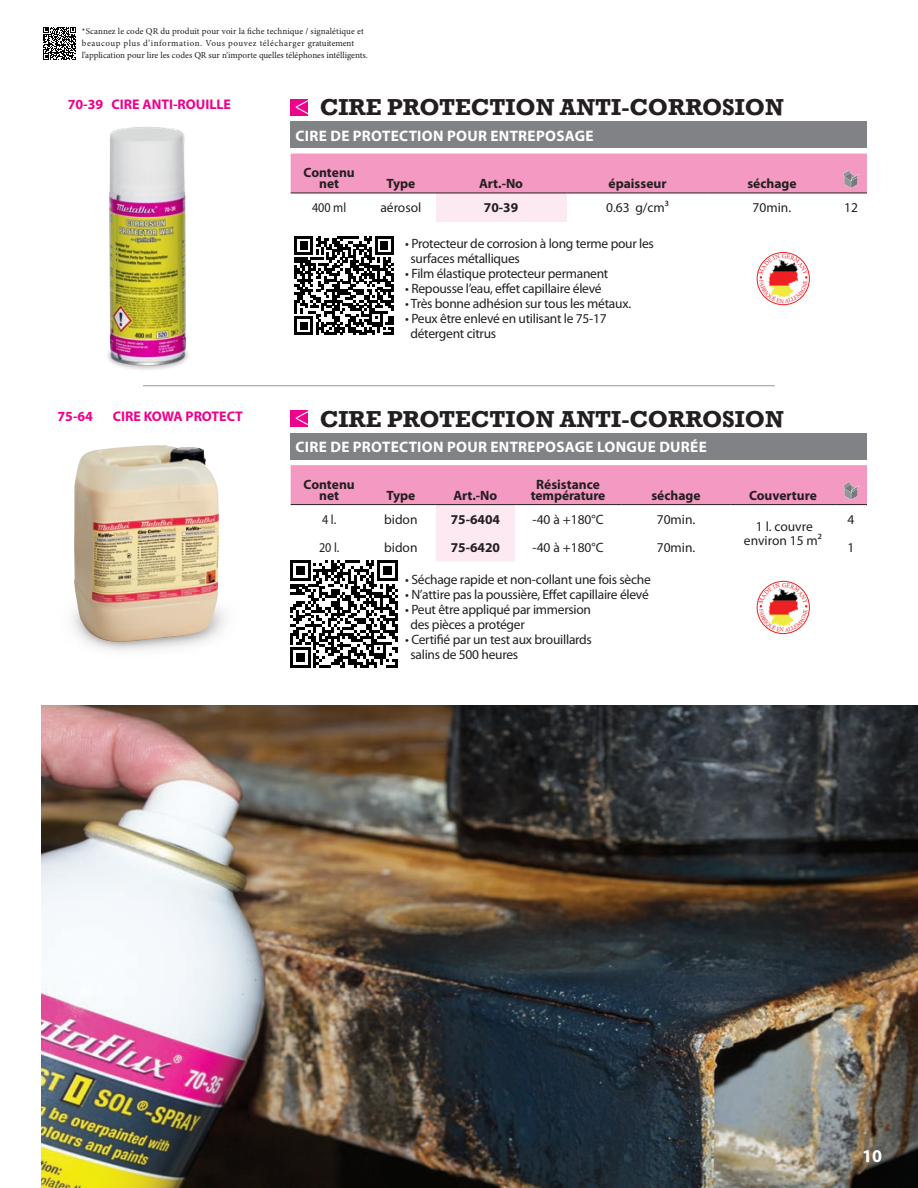
<style>
.page{position:relative;width:918px;height:1188px;background:#fff}
.page>*{position:absolute;margin:0;border:0;box-sizing:border-box;transform-origin:0 0}
.Body{font:300 27px "Myriad Pro";color:#fff}
.Titel{font:700 23.7px "Rockwell";color:#231f20}
.t1{font:700 18px "Myriad Pro";color:#fff}
.Subtitel{font:700 15.15px "Myriad Pro";letter-spacing:.02em;color:#fff}
.t2{font:700 13.95px "Myriad Pro";color:#ed028c}
.t3{font:13.5px "Myriad Pro";letter-spacing:-.02em;color:#231f20}
.t4{font:700 13.5px/11.2px "Myriad Pro";color:#231f20;text-align:center}
.t5{font:13.5px "Myriad Pro";color:#231f20}
.t6{font:13.5px "Myriad Pro";letter-spacing:-.02em;color:#231f20;scale:.9 1}
.t7{font:9px "Minion Pro";letter-spacing:.005em;color:#231f20}
.t8{font:9px "Minion Pro";letter-spacing:.05em;color:#231f20}
</style>
<div class="page">
<hr style="left:143px;top:385px;width:632px;height:1px;background:#939598">
<svg style="left:43px;top:27px;width:33px;height:33px"></svg>
<div style="left:757px;top:252px;width:53px;height:53px;border:1px solid #ee1f23;border-radius:50%"></div>
<img style="left:74px;top:445px;width:145px;height:197px">
<div style="left:436px;top:193px;width:130px;height:28px;background:#fce9f1"></div>
<hr style="left:291px;top:193px;width:75px;height:1px;background:#231f20">
<hr style="left:366px;top:193px;width:70px;height:1px;background:#231f20">
<hr style="left:436px;top:193px;width:130px;height:1px;background:#231f20">
<hr style="left:566px;top:193px;width:143px;height:1px;background:#231f20">
<hr style="left:709px;top:193px;width:126px;height:1px;background:#231f20">
<hr style="left:835px;top:193px;width:32px;height:1px;background:#231f20">
<div style="left:291px;top:154px;width:576px;height:39px;background:#f499c2"></div>
<div style="left:291px;top:122px;width:576px;height:26px;background:#808285"></div>
<svg style="left:294px;top:236px;width:100px;height:99px"></svg>
<div style="left:291px;top:433px;width:576px;height:27px;background:#808285"></div>
<div style="left:291px;top:99px;width:17px;height:16px;background:#ed028c"></div>
<div style="left:291px;top:410px;width:17px;height:17px;background:#ed028c"></div>
<img style="left:107px;top:126px;width:81px;height:244px">
<img style="left:42px;top:705px;width:876px;height:483px">
<svg style="left:759px;top:254px;width:49px;height:49px"></svg>
<svg style="left:290px;top:465px;width:577px;height:203px"></svg>
<p class="t7" style="left:82px;top:25px;width:283px">*Scannez le code QR du produit pour voir la fiche technique / signalétique et</p>
<p class="t8" style="left:82px;top:37px;width:274px">beaucoup plus d’information. Vous pouvez télécharger gratuitement</p>
<p class="t7" style="left:82px;top:49px;width:287px">l’application pour lire les codes QR sur n’importe quelles téléphones intélligents.</p>
<p class="t2" style="left:68px;top:95px;width:165px">70-39 CIRE ANTI-ROUILLE</p>
<p class="Titel" style="left:320px;top:93px;width:466px">CIRE PROTECTION ANTI-CORROSION</p>
<p class="Body" style="left:310px;top:124px;width:18px;rotate:-180deg">&gt;</p>
<p class="Subtitel" style="left:296px;top:126px;width:300px">CIRE DE PROTECTION POUR ENTREPOSAGE</p>
<p class="t4" style="left:304px;top:167px;width:53px">Contenu net</p>
<p class="t4" style="left:386px;top:178px;width:30px">Type</p>
<p class="t4" style="left:479px;top:178px;width:45px">Art.-No</p>
<p class="t4" style="left:609px;top:178px;width:59px">épaisseur</p>
<p class="t4" style="left:747px;top:178px;width:51px">séchage</p>
<p class="t6" style="left:312px;top:199px;width:40px">400 ml</p>
<p class="t5" style="left:380px;top:199px;width:42px">aérosol</p>
<p class="t4" style="left:484px;top:202px;width:36px">70-39</p>
<p class="t3" style="left:606px;top:199px;width:64px">0.63 g/cm³</p>
<p class="t3" style="left:753px;top:199px;width:40px">70min.</p>
<p class="t3" style="left:844px;top:199px;width:15px">12</p>
<p class="t2" style="left:57px;top:407px;width:37px">75-64</p>
<p class="t2" style="left:113px;top:407px;width:132px">CIRE KOWA PROTECT</p>
<p class="t3" style="left:405px;top:235px;width:250px">• Protecteur de corrosion à long terme pour les</p>
<p class="t3" style="left:410px;top:250px;width:111px">surfaces métalliques</p>
<p class="t3" style="left:405px;top:265px;width:205px">• Film élastique protecteur permanent</p>
<p class="t3" style="left:405px;top:280px;width:198px">• Repousse l’eau, effet capillaire élevé</p>
<p class="t3" style="left:405px;top:295px;width:227px">• Très bonne adhésion sur tous les métaux.</p>
<p class="t3" style="left:405px;top:310px;width:203px">• Peux être enlevé en utilisant le 75-17</p>
<p class="t3" style="left:410px;top:325px;width:87px">détergent citrus</p>
<p class="Body" style="left:310px;top:435px;width:18px;rotate:-180deg">&gt;</p>
<p class="Titel" style="left:320px;top:404px;width:466px">CIRE PROTECTION ANTI-CORROSION</p>
<p class="Subtitel" style="left:296px;top:437px;width:413px">CIRE DE PROTECTION POUR ENTREPOSAGE LONGUE DURÉE</p>
<p class="t4" style="left:304px;top:478px;width:53px">Contenu net</p>
<p class="t4" style="left:386px;top:489px;width:30px">Type</p>
<p class="t4" style="left:453px;top:489px;width:45px">Art.-No</p>
<p class="t4" style="left:531px;top:478px;width:76px">Résistance température</p>
<p class="t4" style="left:651px;top:489px;width:51px">séchage</p>
<p class="t4" style="left:749px;top:489px;width:69px">Couverture</p>
<p class="t6" style="left:322px;top:511px;width:17px">4 l.</p>
<p class="t3" style="left:384px;top:511px;width:35px">bidon</p>
<p class="t4" style="left:451px;top:513px;width:51px">75-6404</p>
<p class="t3" style="left:533px;top:511px;width:73px">-40 à +180°C</p>
<p class="t3" style="left:657px;top:511px;width:40px">70min.</p>
<p class="t3" style="left:756px;top:518px;width:58px">1 l. couvre</p>
<p class="t5" style="left:744px;top:532px;width:79px">environ 15 m²</p>
<p class="t3" style="left:848px;top:511px;width:8px">4</p>
<p class="t6" style="left:319px;top:539px;width:24px">20 l.</p>
<p class="t3" style="left:384px;top:539px;width:35px">bidon</p>
<p class="t4" style="left:451px;top:542px;width:51px">75-6420</p>
<p class="t3" style="left:533px;top:539px;width:73px">-40 à +180°C</p>
<p class="t3" style="left:657px;top:539px;width:40px">70min.</p>
<p class="t3" style="left:848px;top:539px;width:8px">1</p>
<p class="t3" style="left:405px;top:571px;width:247px">• Séchage rapide et non-collant une fois sèche</p>
<p class="t3" style="left:405px;top:586px;width:245px">• N’attire pas la poussière, Effet capillaire élevé</p>
<p class="t3" style="left:405px;top:601px;width:187px">• Peut être appliqué par immersion</p>
<p class="t3" style="left:410px;top:616px;width:116px">des pièces a protéger</p>
<p class="t3" style="left:405px;top:631px;width:188px">• Certifié par un test aux brouillards</p>
<p class="t3" style="left:410px;top:646px;width:109px">salins de 500 heures</p>
<p class="t1" style="left:862px;top:1145px;width:21px">10</p>
</div>
